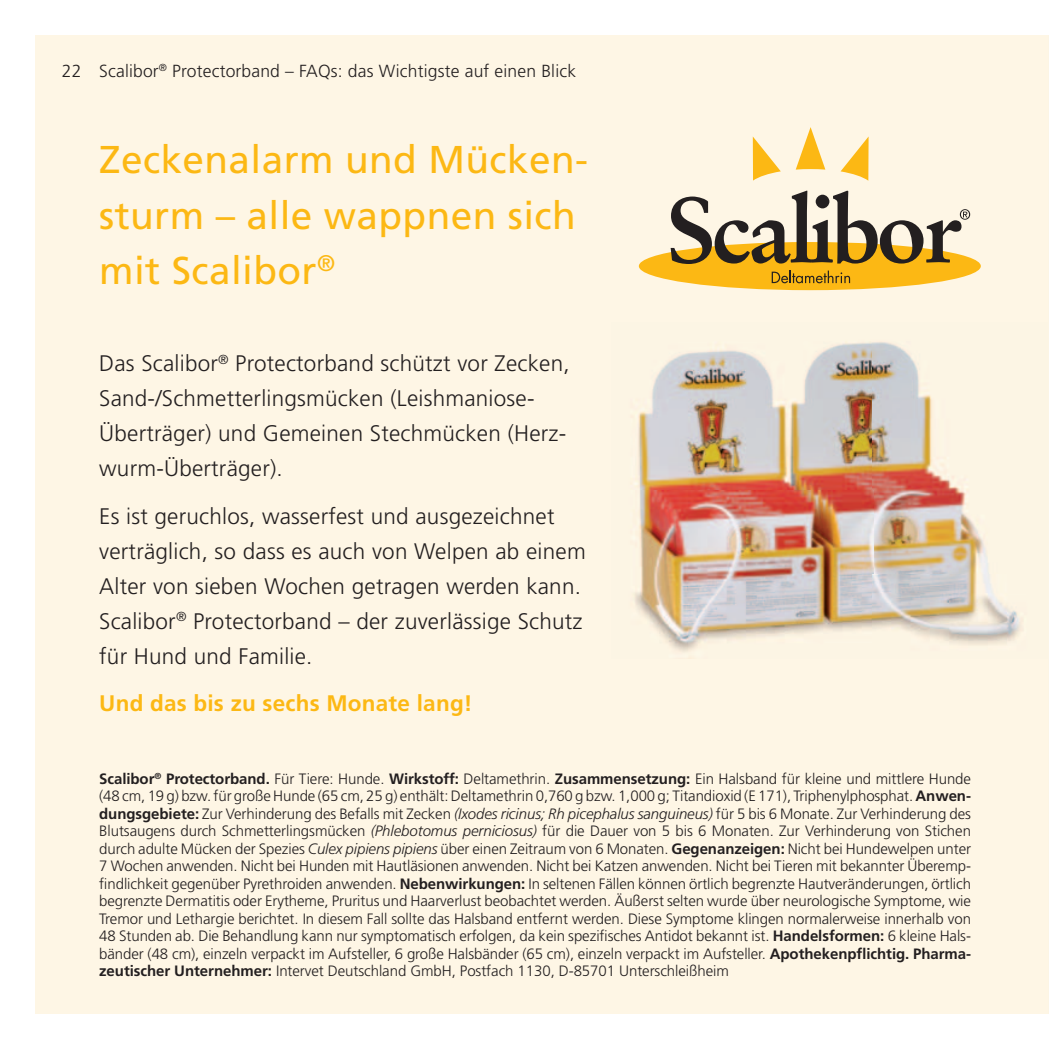
<style>
.page{position:relative;width:1049px;height:1049px;background:#fff}
.page>*{position:absolute;margin:0;border:0;box-sizing:border-box;transform-origin:0 0}
.t1{font:38.75px/55px "Frutiger";letter-spacing:.01em;color:#fcb814}
.t2{font:300 22.5px/35px "Frutiger";letter-spacing:.01em;color:#231f20}
.t3{font:700 22.5px "Frutiger";letter-spacing:.01em;color:#fcb814}
.t4{font:300 17.5px "Frutiger";letter-spacing:.01em;color:#231f20}
.t5{font:300 15px/17.5px "Frutiger";letter-spacing:-.005em;color:#231f20;text-align:justify}
.s1{font-weight:700}
.s2{font-style:italic}
</style>
<div class="page">
<div style="left:35px;top:35px;width:1014px;height:978px;background:#fef6e5"></div>
<img style="left:634px;top:342px;width:387px;height:310px">
<div style="left:639px;top:242px;width:342px;height:48px;background:#fcb814;border-radius:50%"></div>
<svg style="left:796px;top:127px;width:29px;height:43px"></svg>
<svg style="left:753px;top:137px;width:28px;height:44px"></svg>
<svg style="left:840px;top:137px;width:28px;height:44px"></svg>
<svg style="left:772px;top:271px;width:78px;height:12px"></svg>
<svg style="left:671px;top:191px;width:299px;height:73px"></svg>
<p class="t4" style="left:62px;top:64px;width:516px">22 Scalibor<sup>®</sup> Protectorband – FAQs: das Wichtigste auf einen Blick</p>
<h1 class="t1" style="left:99px;top:136px;width:490px">Zeckenalarm und Mücken&shy;sturm – alle wappnen sich mit Scalibor<sup>®</sup></h1>
<h2 class="t2" style="left:99px;top:348px;width:472px">Das Scalibor<sup>®</sup> Protectorband schützt vor Zecken, Sand-/Schmetterlingsmücken (Leishmaniose-Überträger) und Gemeinen Stechmücken (Herz&shy;wurm-Überträger).</h2>
<h2 class="t2" style="left:99px;top:500px;width:488px">Es ist geruchlos, wasserfest und ausgezeichnet verträglich, so dass es auch von Welpen ab einem Alter von sieben Wochen getragen werden kann.<br>Scalibor<sup>®</sup> Protectorband – der zuverlässige Schutz für Hund und Familie.</h2>
<h2 class="t3" style="left:99px;top:694px;width:375px">Und das bis zu sechs Monate lang!</h2>
<p class="t5" style="left:99px;top:771px;width:873px"><span class="s1">Scalibor</span><sup>®</sup> <span class="s1">Protectorband.</span> Für Tiere: Hunde. <span class="s1">Wirkstoff:</span> Deltamethrin. <span class="s1">Zusammensetzung:</span> Ein Halsband für kleine und mittlere Hunde (48 cm, 19 g) bzw. für große Hunde (65 cm, 25 g) enthält: Deltamethrin 0,760 g bzw. 1,000 g; Titandioxid (E 171), Triphenylphosphat. <span class="s1">An wen&shy;dungs gebiete:</span> Zur Verhinderung des Befalls mit Zecken <span class="s2">(Ixodes ricinus; Rh picephalus sanguineus)</span> für 5 bis 6 Monate. Zur Verhinderung des Blutsaugens durch Schmetterlingsmücken <span class="s2">(Phlebotomus perniciosus)</span> für die Dauer von 5 bis 6 Monaten. Zur Verhinderung von Stichen durch adulte Mücken der Spezies <span class="s2">Culex pipiens pipiens</span> über einen Zeitraum von 6 Monaten. <span class="s1">Gegen an zei gen:</span> Nicht bei Hundewelpen unter 7 Wochen anwenden. Nicht bei Hunden mit Hautläsionen anwenden. Nicht bei Katzen anwenden. Nicht bei Tieren mit bekannter Überemp&shy;findlichkeit gegenüber Pyrethroiden anwenden. <span class="s1">Neben wir kun gen:</span> In seltenen Fällen können örtlich begrenzte Hautveränderungen, örtlich begrenzte Dermatitis oder Erytheme, Pruritus und Haarverlust beobachtet werden. Äußerst selten wurde über neurologische Symptome, wie Tremor und Lethargie berichtet. In diesem Fall sollte das Halsband entfernt werden. Diese Symptome klingen normalerweise innerhalb von 48 Stunden ab. Die Behandlung kann nur symptomatisch erfolgen, da kein spezifisches Antidot bekannt ist. <span class="s1">Handels formen:</span> 6 kleine Hals&shy;bänder (48 cm), einzeln verpackt im Aufsteller, 6 große Halsbänder (65 cm), einzeln verpackt im Aufsteller. <span class="s1">Apothekenpflichtig. Pharma - zeutischer Unternehmer:</span> Intervet Deutschland GmbH, Postfach 1130, D-85701 Unterschleißheim</p>
</div>
